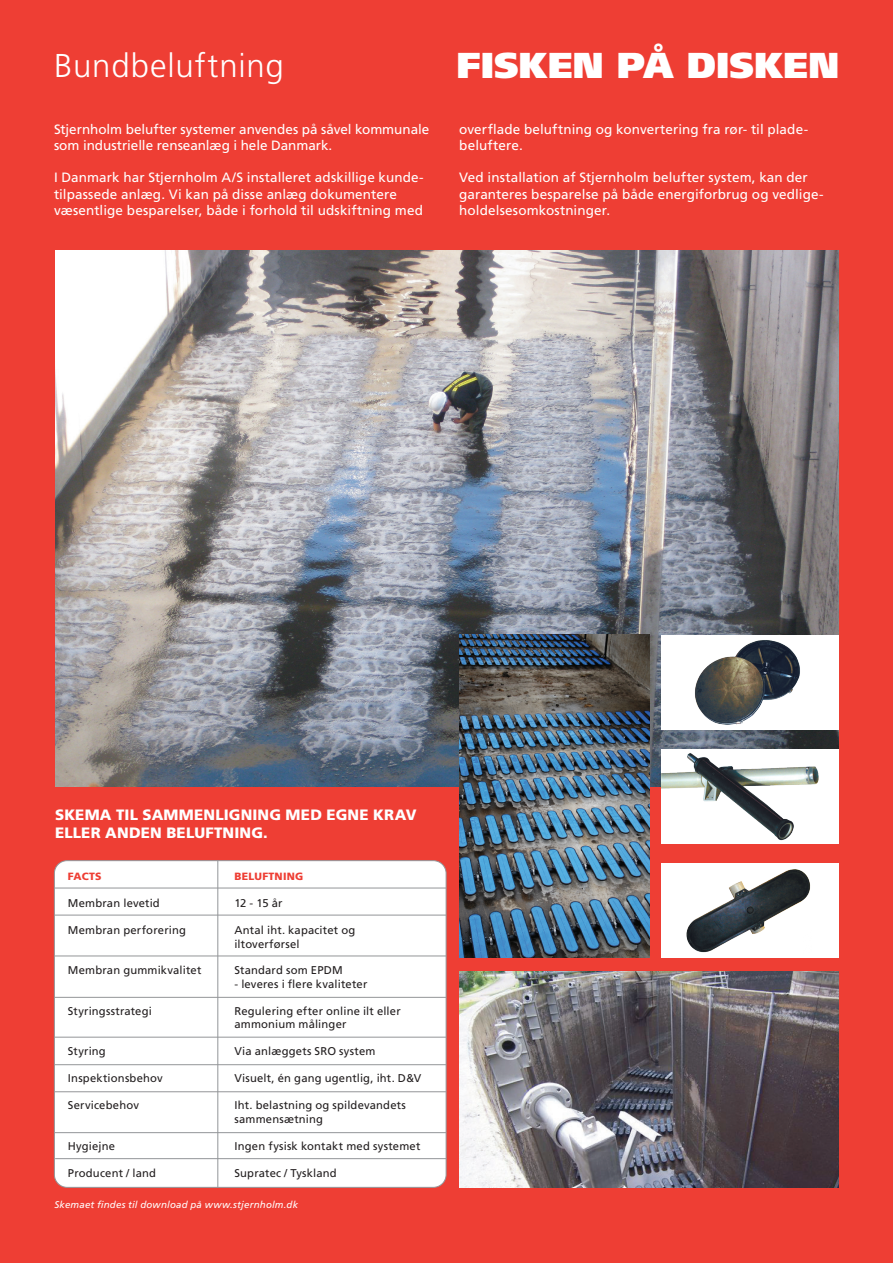
<style>
.page{position:relative;width:893px;height:1263px;background:#ee3e34}
.page>*{position:absolute;margin:0;border:0;box-sizing:border-box;transform-origin:0 0}
.t1{font:900 36px "Frutiger";color:#fff}
.t2{font:300 33px "Frutiger";letter-spacing:.025em;color:#fff}
.t3{font:900 15px/18px "Frutiger";letter-spacing:.01em;color:#fff}
.t4{font:13.5px/16.2px "Frutiger";letter-spacing:.005em;color:#fff}
.t5{font:11.25px/13.5px "Frutiger";letter-spacing:.015em;color:#231f20}
.t6{font:900 10.5px "Frutiger";letter-spacing:.025em;color:#ee3e34}
.t7{font:italic 9.75px "Frutiger";letter-spacing:.02em;color:#fff}
</style>
<div class="page">
<img style="left:459px;top:971px;width:380px;height:217px">
<img style="left:55px;top:251px;width:784px;height:536px">
<img style="left:459px;top:635px;width:190px;height:323px">
<div style="left:662px;top:635px;width:177px;height:94px;background:#fff"></div>
<img style="left:695px;top:640px;width:105px;height:85px">
<img style="left:662px;top:749px;width:177px;height:95px">
<div style="left:662px;top:863px;width:177px;height:95px;background:#fff"></div>
<img style="left:686px;top:869px;width:125px;height:84px">
<div style="left:54px;top:861px;width:392px;height:326px;background:#fff;border-radius:13px"></div>
<div style="left:54px;top:860px;width:392px;height:328px;border:1px solid #939598;border-radius:13px"></div>
<hr style="left:55px;top:1064px;width:391px;height:1px;background:#939598">
<hr style="left:55px;top:1091px;width:391px;height:1px;background:#939598">
<hr style="left:55px;top:1132px;width:391px;height:1px;background:#939598">
<hr style="left:55px;top:1158px;width:391px;height:1px;background:#939598">
<hr style="left:55px;top:1037px;width:391px;height:1px;background:#939598">
<hr style="left:55px;top:997px;width:391px;height:1px;background:#939598">
<hr style="left:55px;top:955px;width:391px;height:1px;background:#939598">
<hr style="left:55px;top:915px;width:391px;height:1px;background:#939598">
<hr style="left:55px;top:888px;width:391px;height:1px;background:#939598">
<hr style="left:217px;top:860px;width:1px;height:328px;background:#939598">
<h2 class="t2" style="left:54px;top:47px;width:231px">Bundbeluftning</h2>
<p class="t4" style="left:54px;top:121px;width:377px">Stjernholm belufter systemer anvendes på såvel kommunale som industrielle renseanlæg i hele Danmark.</p>
<p class="t4" style="left:54px;top:169px;width:371px">I Danmark har Stjernholm A/S installeret adskillige kunde&shy;tilpassede anlæg. Vi kan på disse anlæg dokumentere væsentlige besparelser, både i forhold til udskiftning med</p>
<h1 class="t1" style="left:457px;top:44px;width:384px">FISKEN PÅ DISKEN</h1>
<p class="t4" style="left:459px;top:121px;width:350px">overflade beluftning og konvertering fra rør- til plade&shy;beluftere.</p>
<p class="t4" style="left:459px;top:169px;width:366px">Ved installation af Stjernholm belufter system, kan der garanteres besparelse på både energiforbrug og vedlige&shy;holdelsesomkostninger.</p>
<p class="t3" style="left:55px;top:805px;width:363px">SKEMA TIL SAMMENLIGNING MED EGNE KRAV<br>ELLER ANDEN BELUFTNING.</p>
<p class="t6" style="left:68px;top:870px;width:35px">FACTS</p>
<p class="t6" style="left:234px;top:870px;width:70px">BELUFTNING</p>
<p class="t5" style="left:68px;top:896px;width:93px">Membran levetid</p>
<p class="t5" style="left:234px;top:896px;width:50px">12 - 15 år</p>
<p class="t5" style="left:68px;top:923px;width:120px">Membran perforering</p>
<p class="t5" style="left:234px;top:923px;width:122px">Antal iht. kapacitet og iltoverførsel</p>
<p class="t5" style="left:68px;top:964px;width:135px">Membran gummikvalitet</p>
<p class="t5" style="left:234px;top:964px;width:110px">Standard som EPDM</p>
<p class="t5" style="left:234px;top:977px;width:134px">- leveres i flere kvaliteter</p>
<p class="t5" style="left:68px;top:1004px;width:85px">Styringsstrategi</p>
<p class="t5" style="left:234px;top:1004px;width:168px">Regulering efter online ilt eller ammonium målinger</p>
<p class="t5" style="left:68px;top:1044px;width:39px">Styring</p>
<p class="t5" style="left:234px;top:1044px;width:143px">Via anlæggets SRO system</p>
<p class="t5" style="left:68px;top:1071px;width:96px">Inspektionsbehov</p>
<p class="t5" style="left:234px;top:1071px;width:188px">Visuelt, én gang ugentlig, iht. D&amp;V</p>
<p class="t5" style="left:68px;top:1098px;width:73px">Servicebehov</p>
<p class="t5" style="left:234px;top:1098px;width:173px">Iht. belastning og spildevandets sammensætning</p>
<p class="t5" style="left:68px;top:1139px;width:49px">Hygiejne</p>
<p class="t5" style="left:234px;top:1139px;width:188px">Ingen fysisk kontakt med systemet</p>
<p class="t5" style="left:68px;top:1166px;width:90px">Producent / land</p>
<p class="t5" style="left:234px;top:1166px;width:104px">Supratec / Tyskland</p>
<p class="t7" style="left:55px;top:1199px;width:245px">Skemaet findes til download på www.stjernholm.dk</p>
</div>
